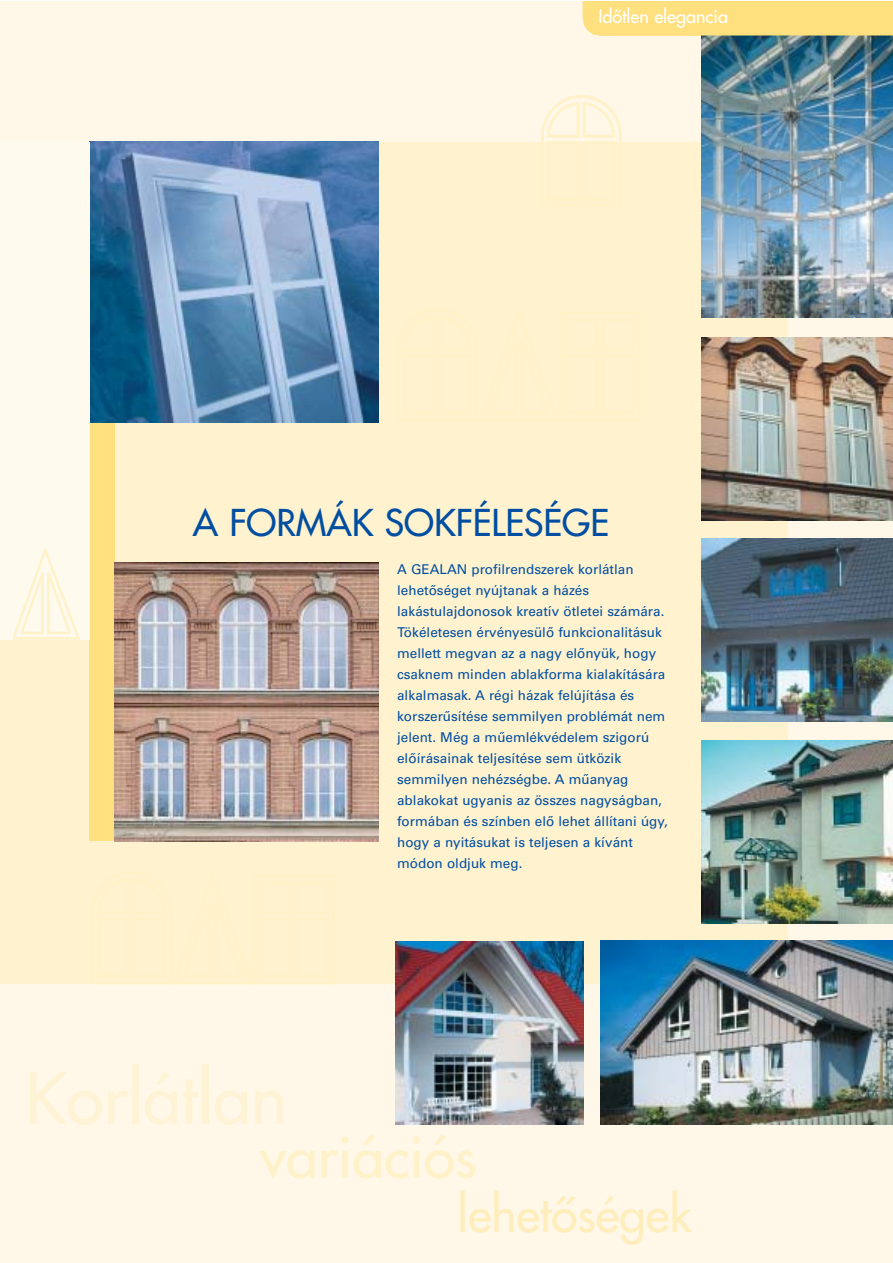
<style>
.page{position:relative;width:893px;height:1263px;background:#fff}
.page>*{position:absolute;margin:0;border:0;box-sizing:border-box;transform-origin:0 0}
.t1{font:500 57.3px "Futura CE";color:#fff1c8}
.t2{font:500 48px "Futura CE";color:#ffeebc}
.t3{font:500 36px "Futura CE";color:#004ea1}
.t4{font:500 18px "Futura CE";color:#fff}
.t5{font:500 13.5px/21px "Univers CE";color:#004ea1}
</style>
<div class="page">
<div style="left:0;top:2px;width:892px;height:1261px;background:#fff8e8"></div>
<div style="left:0;top:142px;width:787px;height:842px;background:#fff2cf"></div>
<div style="left:89px;top:422px;width:26px;height:419px;background:#ffe07f"></div>
<img style="left:702px;top:539px;width:190px;height:183px">
<img style="left:115px;top:563px;width:263px;height:278px">
<img style="left:89px;top:142px;width:289px;height:280px">
<img style="left:600px;top:941px;width:292px;height:183px">
<img style="left:702px;top:740px;width:190px;height:183px">
<img style="left:396px;top:941px;width:187px;height:183px">
<div style="left:0;top:142px;width:89px;height:497px;background:#fffaee"></div>
<img style="left:13px;top:547px;width:67px;height:92px">
<img style="left:702px;top:36px;width:190px;height:282px">
<img style="left:702px;top:337px;width:190px;height:183px">
<div style="left:583px;top:2px;width:309px;height:34px;background:#ffe07f"></div>
<img style="left:542px;top:96px;width:79px;height:46px">
<h3 class="t4" style="left:598px;top:8px;width:131px">Időtlen elegancia</h3>
<h3 class="t3" style="left:193px;top:505px;width:418px">A FORMÁK SOKFÉLESÉGE</h3>
<p class="t5" style="left:397px;top:560px;width:272px">A GEALAN profilrendszerek korlátlan lehetőséget nyújtanak a házés lakástulajdonosok kreatív ötletei számára.<br>Tökéletesen érvényesülő funkcionalitásuk mellett megvan az a nagy előnyük, hogy csaknem minden ablakforma kialakítására alkalmasak. A régi házak felújítása és korszerűsítése semmilyen problémát nem jelent. Még a műemlékvédelem szigorú előírásainak teljesítése sem ütközik semmilyen nehézségbe. A műanyag ablakokat ugyanis az összes nagyságban, formában és színben elő lehet állítani úgy, hogy a nyitásukat is teljesen a kívánt módon oldjuk meg.</p>
<h1 class="t1" style="left:260px;top:1128px;width:218px">variációs</h1>
<h2 class="t2" style="left:457px;top:1190px;width:236px">lehetőségek</h2>
</div>
